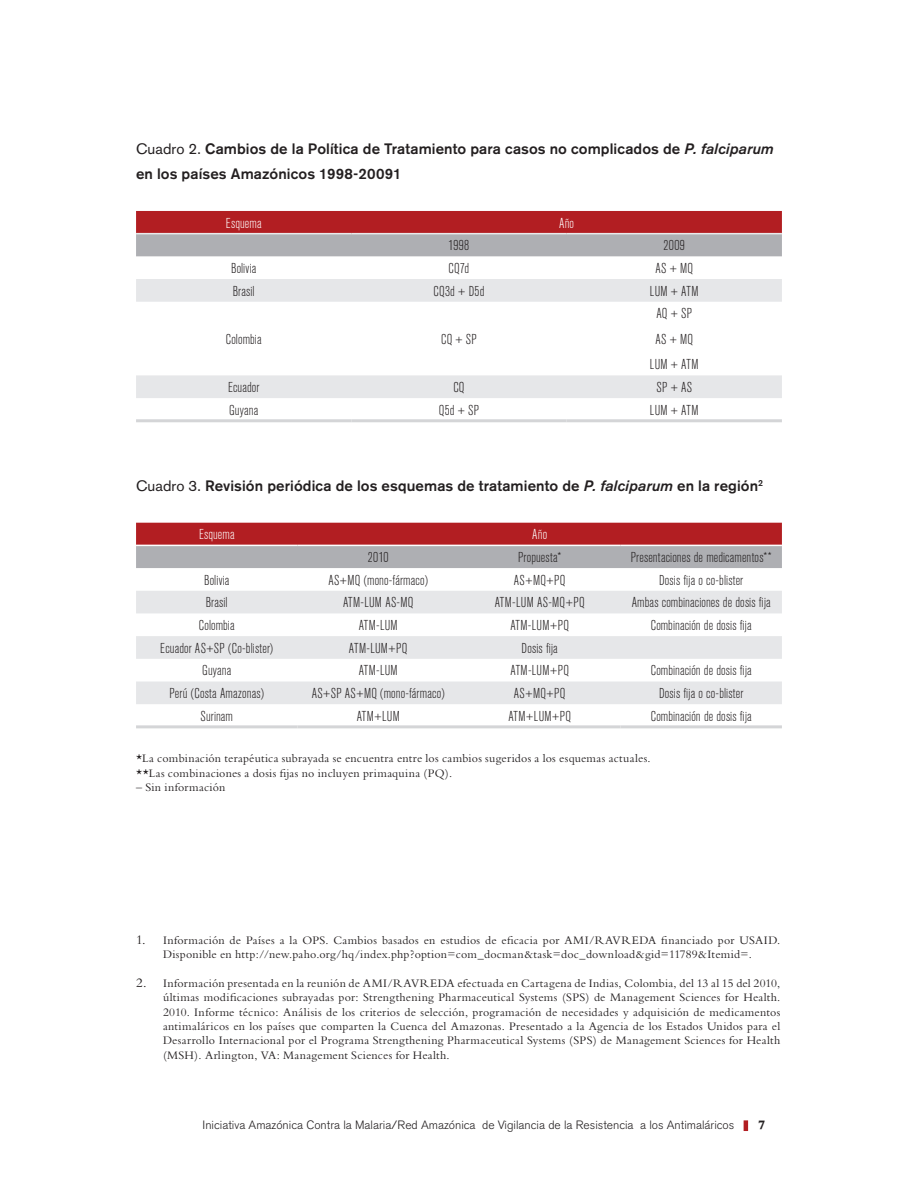
<style>
.page{position:relative;width:918px;height:1188px;background:#fff}
.page>*{position:absolute;margin:0;border:0;box-sizing:border-box;transform-origin:0 0}
.t1{font:500 15px/25.5px "Akzidenz Grotesk BE";letter-spacing:.005em;color:#231f20}
.t2{font:300 condensed 14.25px/25.5px "Akzidenz Grotesk BE";letter-spacing:.01em;color:#231f20;text-align:center}
.t3{font:300 condensed 14.25px "Akzidenz Grotesk BE";letter-spacing:.01em;color:#fff}
.t4{font:800 13.5px "Bembo";color:#231f20}
.t5{font:12px/14.4px "Bembo";letter-spacing:.02em;color:#231f20}
.t6{font:300 12px "Akzidenz Grotesk BE";color:#231f20}
.s1{font-weight:400}
.s2{font-style:italic}
.s3{font-size:13.5px}
</style>
<div class="page">
<hr style="left:744px;top:1120px;width:4px;height:11px;background:#b21e22">
<svg style="left:136px;top:211px;width:646px;height:45px;background:#b0676b"></svg>
<svg style="left:136px;top:279px;width:646px;height:119px"></svg>
<hr style="left:136px;top:233px;width:215px;height:1px;background:#e9eaeb">
<hr style="left:351px;top:233px;width:216px;height:1px;background:#e9eaeb">
<hr style="left:567px;top:233px;width:215px;height:1px;background:#e9eaeb">
<hr style="left:136px;top:419px;width:215px;height:3px;background:#d4d5d7">
<hr style="left:351px;top:419px;width:216px;height:3px;background:#d4d5d7">
<hr style="left:567px;top:419px;width:215px;height:3px;background:#d4d5d7">
<svg style="left:136px;top:523px;width:646px;height:45px;background:#b0686c"></svg>
<svg style="left:136px;top:591px;width:646px;height:113px;fill:#e6e7e9"></svg>
<hr style="left:136px;top:725px;width:162px;height:3px;background:#d4d5d7">
<hr style="left:298px;top:725px;width:161px;height:3px;background:#d4d5d7">
<hr style="left:459px;top:725px;width:161px;height:3px;background:#d4d5d7">
<hr style="left:620px;top:725px;width:162px;height:3px;background:#d4d5d7">
<hr style="left:136px;top:545px;width:162px;height:1px;background:#fff">
<hr style="left:298px;top:545px;width:161px;height:1px;background:#fff">
<hr style="left:459px;top:545px;width:161px;height:1px;background:#fff">
<hr style="left:620px;top:545px;width:162px;height:1px;background:#fff">
<p class="t1" style="left:136px;top:136px;width:639px"><span class="s1">Cuadro 2.</span> Cambios de la Política de Tratamiento para casos no complicados de <span class="s2">P. falciparum </span>en los países Amazónicos 1998-20091</p>
<p class="t3" style="left:226px;top:215px;width:37px">Esquema</p>
<p class="t3" style="left:559px;top:215px;width:16px">Año</p>
<p class="t2" style="left:449px;top:233px;width:22px">1998</p>
<p class="t2" style="left:664px;top:233px;width:23px">2009</p>
<p class="t2" style="left:231px;top:256px;width:27px">Bolivia</p>
<p class="t2" style="left:449px;top:256px;width:22px">CQ7d</p>
<p class="t2" style="left:655px;top:256px;width:39px">AS + MQ</p>
<p class="t2" style="left:233px;top:278px;width:23px">Brasil</p>
<p class="t2" style="left:433px;top:278px;width:53px">CQ3d + D5d</p>
<p class="t2" style="left:650px;top:278px;width:50px">LUM + ATM</p>
<p class="t2" style="left:226px;top:327px;width:37px">Colombia</p>
<p class="t2" style="left:441px;top:327px;width:37px">CQ + SP</p>
<p class="t2" style="left:650px;top:301px;width:50px">AQ + SP<br>AS + MQ<br>LUM + ATM</p>
<p class="t2" style="left:228px;top:375px;width:33px">Ecuador</p>
<p class="t2" style="left:453px;top:375px;width:13px">CQ</p>
<p class="t2" style="left:656px;top:375px;width:37px">SP + AS</p>
<p class="t2" style="left:229px;top:398px;width:31px">Guyana</p>
<p class="t2" style="left:439px;top:398px;width:42px">Q5d + SP</p>
<p class="t2" style="left:650px;top:398px;width:50px">LUM + ATM</p>
<p class="t1" style="left:136px;top:473px;width:629px"><span class="s1">Cuadro 3.</span> Revisión periódica de los esquemas de tratamiento de <span class="s2">P. falciparum</span> en la región<sup>2</sup></p>
<p class="t3" style="left:199px;top:527px;width:37px">Esquema</p>
<p class="t3" style="left:532px;top:527px;width:16px">Año</p>
<p class="t2" style="left:368px;top:545px;width:22px">2010</p>
<p class="t2" style="left:518px;top:545px;width:45px">Propuesta*</p>
<p class="t2" style="left:631px;top:545px;width:142px">Presentaciones de medicamentos**</p>
<p class="t2" style="left:204px;top:568px;width:27px">Bolivia</p>
<p class="t2" style="left:328px;top:568px;width:101px">AS+MQ (mono-fármaco)</p>
<p class="t2" style="left:514px;top:568px;width:53px">AS+MQ+PQ</p>
<p class="t2" style="left:659px;top:568px;width:86px">Dosis fija o co-blister</p>
<p class="t2" style="left:206px;top:590px;width:23px">Brasil</p>
<p class="t2" style="left:343px;top:590px;width:72px">ATM-LUM AS-MQ</p>
<p class="t2" style="left:495px;top:590px;width:91px">ATM-LUM AS-MQ+PQ</p>
<p class="t2" style="left:632px;top:590px;width:140px">Ambas combinaciones de dosis fija</p>
<p class="t2" style="left:199px;top:613px;width:37px">Colombia</p>
<p class="t2" style="left:359px;top:613px;width:41px">ATM-LUM</p>
<p class="t2" style="left:510px;top:613px;width:60px">ATM-LUM+PQ</p>
<p class="t2" style="left:651px;top:613px;width:102px">Combinación de dosis fija</p>
<p class="t2" style="left:160px;top:636px;width:114px">Ecuador AS+SP (Co-blister)</p>
<p class="t2" style="left:349px;top:636px;width:60px">ATM-LUM+PQ</p>
<p class="t2" style="left:522px;top:636px;width:38px">Dosis fija</p>
<p class="t2" style="left:202px;top:658px;width:31px">Guyana</p>
<p class="t2" style="left:359px;top:658px;width:41px">ATM-LUM</p>
<p class="t2" style="left:510px;top:658px;width:60px">ATM-LUM+PQ</p>
<p class="t2" style="left:651px;top:658px;width:102px">Combinación de dosis fija</p>
<p class="t2" style="left:169px;top:681px;width:96px">Perú (Costa Amazonas)</p>
<p class="t2" style="left:312px;top:681px;width:134px">AS+SP AS+MQ (mono-fármaco)</p>
<p class="t2" style="left:514px;top:681px;width:53px">AS+MQ+PQ</p>
<p class="t2" style="left:659px;top:681px;width:86px">Dosis fija o co-blister</p>
<p class="t2" style="left:201px;top:704px;width:34px">Surinam</p>
<p class="t2" style="left:357px;top:704px;width:45px">ATM+LUM</p>
<p class="t2" style="left:508px;top:704px;width:64px">ATM+LUM+PQ</p>
<p class="t2" style="left:651px;top:704px;width:102px">Combinación de dosis fija</p>
<p class="t5" style="left:136px;top:751px;width:516px">*La combinación terapéutica subrayada se encuentra entre los cambios sugeridos a los esquemas actuales. **Las combinaciones a dosis fijas no incluyen primaquina (PQ).</p>
<p class="t5" style="left:136px;top:780px;width:91px">– Sin información</p>
<p class="t5" style="left:136px;top:932px;width:646px;text-align:center"><span class="s3">1.</span> Información de Países a la OPS. Cambios basados en estudios de eficacia por AMI/RAVREDA financiado por USAID.<br>Disponible en http://new.paho.org/hq/index.php?option=com_docman&amp;task=doc_download&amp;gid=11789&amp;Itemid=.</p>
<p class="t5" style="left:163px;top:976px;width:619px;text-align:justify;text-indent:-27px"><span class="s3">2.</span> Información presentada en la reunión de AMI/RAVREDA efectuada en Cartagena de Indias, Colombia, del 13 al 15 del 2010, últimas modificaciones subrayadas por: Strengthening Pharmaceutical Systems (SPS) de Management Sciences for Health.<br>2010. Informe técnico: Análisis de los criterios de selección, programación de necesidades y adquisición de medicamentos antimaláricos en los países que comparten la Cuenca del Amazonas. Presentado a la Agencia de los Estados Unidos para el Desarrollo Internacional por el Programa Strengthening Pharmaceutical Systems (SPS) de Management Sciences for Health (MSH). Arlington, VA: Management Sciences for Health.</p>
<p class="t6" style="left:203px;top:1118px;width:533px">Iniciativa Amazónica Contra la Malaria/Red Amazónica de Vigilancia de la Resistencia a los Antimaláricos</p>
<p class="t4" style="left:758px;top:1117px;width:9px">7</p>
</div>
